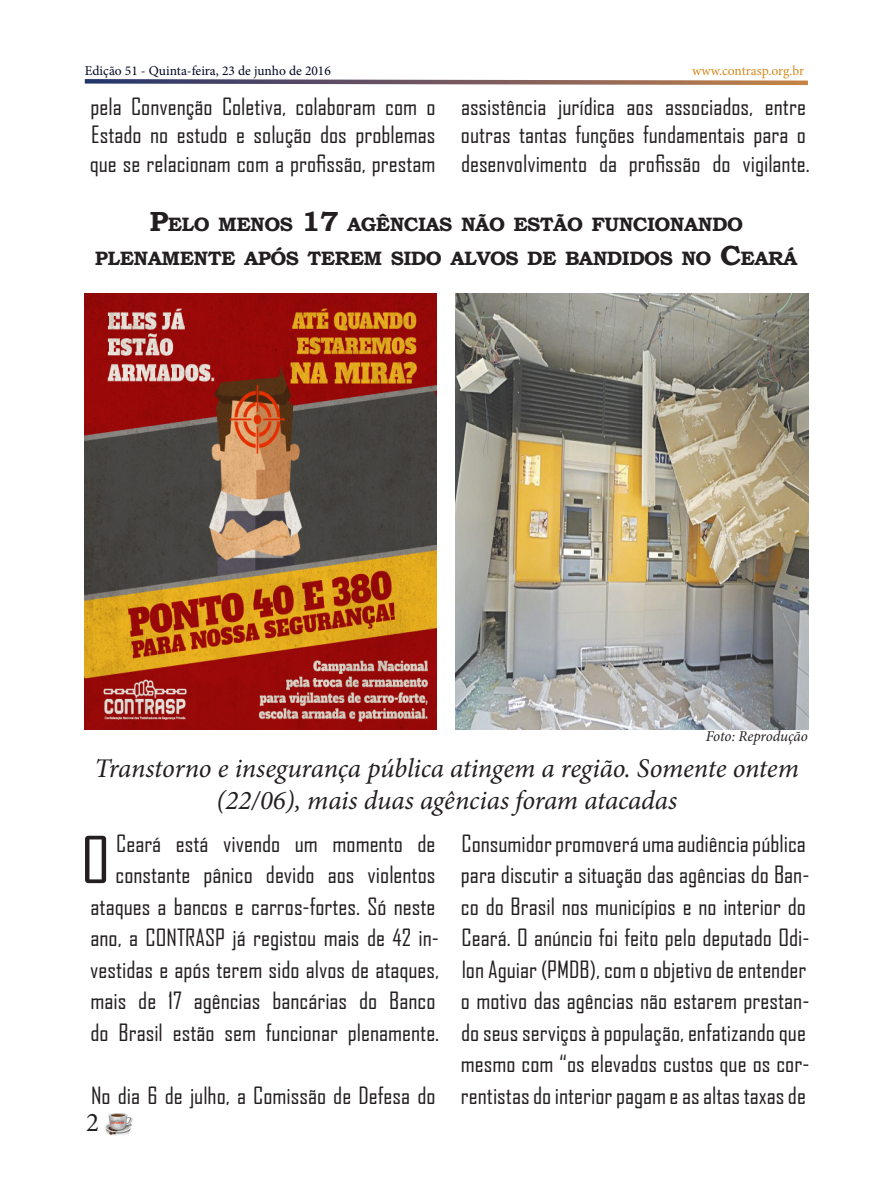
<style>
.page{position:relative;width:893px;height:1191px;background:#fff}
.page>*{position:absolute;margin:0;border:0;box-sizing:border-box;transform-origin:0 0}
.t1{font:61.95px "Agency FB";color:#231f20;scale:1.05 1}
.t2{font:italic 27px/32.4px "Minion Pro";letter-spacing:-.01em;color:#231f20;text-align:center}
.t3{font:27px "Minion Pro";color:#231f20}
.t4{font:22.8px/31.5px "Agency FB";color:#231f20;scale:1.05 1}
.t5{font:700 19.35px/34.2px "Bookman Old Style";letter-spacing:-.03em;color:#231f20;text-align:center}
.t6{font:italic 15px "Minion Pro";letter-spacing:-.01em;color:#231f20}
.t7{font:13.5px "Minion Pro";color:#000622}
.t8{font:13.5px "Minion Pro";letter-spacing:-.005em;color:#d48a20}
.s1{font-size:27.6px}
</style>
<div class="page">
<img style="left:105px;top:1113px;width:28px;height:23px">
<svg style="left:84px;top:79px;width:724px;height:7px"></svg>
<img style="left:85px;top:293px;width:352px;height:436px">
<img style="left:455px;top:293px;width:354px;height:436px">
<p class="t7" style="left:85px;top:61px;width:248px">Edição 51 - Quinta-feira, 23 de junho de 2016</p>
<p class="t8" style="left:692px;top:61px;width:114px">www.contrasp.org.br</p>
<p class="t4" style="left:90px;top:91px;width:331px;line-height:28.5px;text-align:justify">pela Convenção Coletiva, colaboram com o Estado no estudo e solução dos problemas que se relacionam com a profissão, prestam</p>
<p class="t5" style="left:95px;top:207px;width:704px"><span class="s1">P</span>ELO MENOS <span class="s1">17</span> AGÊNCIAS NÃO ESTÃO FUNCIONANDO<br>PLENAMENTE APÓS TEREM SIDO ALVOS DE BANDIDOS NO <span class="s1">C</span>EARÁ</p>
<p class="t4" style="left:461px;top:91px;width:334px;line-height:28.5px">assistência jurídica aos associados, entre outras tantas funções fundamentais para o desenvolvimento da profissão do vigilante.</p>
<p class="t6" style="left:706px;top:726px;width:104px">Foto: Reprodução</p>
<p class="t2" style="left:95px;top:752px;width:706px">Transtorno e insegurança pública atingem a região. Somente ontem (22/06), mais duas agências foram atacadas</p>
<p class="t1" style="left:81px;top:822px;width:29px">O</p>
<p class="t4" style="left:90px;top:827px;width:334px;text-align:right">Ceará está vivendo um momento de constante pânico devido aos violentos ataques a bancos e carros-fortes. Só neste ano, a CONTRASP já registou mais de 42 in&shy;vestidas e após terem sido alvos de ataques, mais de 17 agências bancárias do Banco do Brasil estão sem funcionar plenamente.</p>
<p class="t4" style="left:461px;top:827px;width:333px">Consumidor promoverá uma audiência pública para discutir a situação das agências do Ban&shy;co do Brasil nos municípios e no interior do Ceará. O anúncio foi feito pelo deputado Odi&shy;lon Aguiar (PMDB), com o objetivo de entender o motivo das agências não estarem prestan&shy;do seus serviços à população, enfatizando que mesmo com “os elevados custos que os cor&shy;rentistas do interior pagam e as altas taxas de</p>
<p class="t4" style="left:91px;top:1079px;width:329px">No dia 6 de julho, a Comissão de Defesa do</p>
<p class="t3" style="left:86px;top:1104px;width:14px">2</p>
</div>
